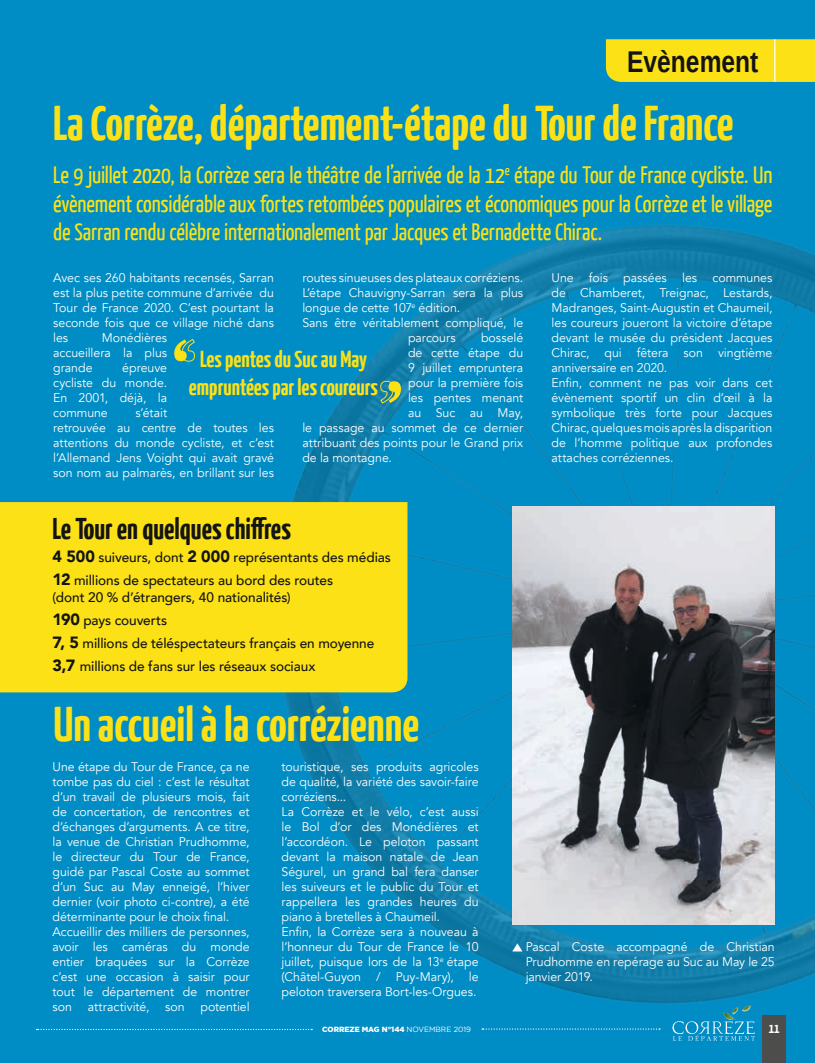
<style>
.page{position:relative;width:815px;height:1063px;background:#fff}
.page>*{position:absolute;margin:0;border:0;box-sizing:border-box;transform-origin:0 0}
.t1{font:700 48.75px "Yanone Kaffeesatz";color:#fbe116}
.t2{font:700 30px "Yanone Kaffeesatz";color:#131413}
.t3{font:700 30px "Liberation Sans Narrow";color:#131413}
.t4{font:23.75px/28.5px "Yanone Kaffeesatz";letter-spacing:-.01em;color:#fbe116;text-align:justify}
.t5{font:700 23.12px/27.8px "Yanone Kaffeesatz";color:#fbe116;text-align:center}
.t6{font:500 13.75px/23px "Avenir";letter-spacing:-.005em;color:#131413}
.t7{font:700 13.75px "Yanone Kaffeesatz";color:#fff}
.t8{font:12.5px/15px "Avenir";letter-spacing:-.005em;color:#fff;text-align:justify}
.t9{font:900 7.5px "Gotham";color:#fff}
.s1{font-family:"Avenir Next Condensed";font-weight:200;font-size:28.75px;color:#94cbd2}
.s2{font-weight:900;font-size:16.25px}
.s3{font-weight:400}
</style>
<div class="page">
<img style="left:0;top:0;width:815px;height:1063px">
<div style="left:0;top:502px;width:407px;height:190px;background:#fbe116"></div>
<div style="left:762px;top:1015px;width:24px;height:48px;background:#4d4d4c"></div>
<svg style="left:672px;top:1005px;width:83px;height:36px"></svg>
<div style="left:606px;top:39px;width:209px;height:43px;background:#fbe116"></div>
<hr style="left:774px;top:39px;width:1px;height:43px;background:#fff">
<img style="left:512px;top:507px;width:262px;height:417px">
<svg style="left:174px;top:339px;width:21px;height:23px"></svg>
<svg style="left:380px;top:380px;width:21px;height:24px"></svg>
<svg style="left:512px;top:943px;width:10px;height:8px"></svg>
<svg style="left:482px;top:1028px;width:178px;height:2px"></svg>
<svg style="left:37px;top:1029px;width:275px;height:1px"></svg>
<h2 class="t3" style="left:627px;top:41px;width:133px">Evènement<span class="s1">4</span></h2>
<h1 class="t1" style="left:53px;top:93px;width:682px">La Corrèze, département-étape du Tour de France</h1>
<p class="t4" style="left:53px;top:160px;width:721px">Le 9 juillet 2020, la Corrèze sera le théâtre de l’arrivée de la 12<sup>e</sup> étape du Tour de France cycliste. Un évènement considérable aux fortes retombées populaires et économiques pour la Corrèze et le village de Sarran rendu célèbre internationalement par Jacques et Bernadette Chirac.</p>
<p class="t8" style="left:53px;top:270px;width:222px">Avec ses 260 habitants recensés, Sarran est la plus petite commune d’arrivée du Tour de France 2020. C’est pourtant la seconde fois que ce village niché dans les</p>
<p class="t8" style="left:552px;top:270px;width:222px;text-align:left">Une fois passées les communes de Chamberet, Treignac, Lestards, Madranges, Saint-Augustin et Chaumeil, les coureurs joueront la victoire d’étape devant le musée du président Jacques Chirac, qui fêtera son vingtième anniversaire en 2020.<br>Enfin, comment ne pas voir dans cet évènement sportif un clin d’œil à la symbolique très forte pour Jacques Chirac, quelques mois après la disparition de l’homme politique aux profondes attaches corréziennes.</p>
<p class="t8" style="left:302px;top:270px;width:222px">routes sinueuses des plateaux corréziens.</p>
<p class="t8" style="left:302px;top:285px;width:222px">L’étape Chauvigny-Sarran sera la plus</p>
<p class="t8" style="left:302px;top:300px;width:159px">longue de cette 107<sup>e</sup> édition.</p>
<p class="t8" style="left:302px;top:315px;width:222px">Sans être véritablement compliqué, le</p>
<p class="t8" style="left:408px;top:330px;width:49px">parcours</p>
<p class="t8" style="left:481px;top:330px;width:44px">bosselé</p>
<p class="t8" style="left:408px;top:345px;width:117px">de cette étape du</p>
<p class="t8" style="left:408px;top:360px;width:117px">9 juillet empruntera</p>
<p class="t8" style="left:408px;top:375px;width:117px">pour la première fois</p>
<p class="t8" style="left:408px;top:390px;width:117px">les pentes menant</p>
<p class="t8" style="left:408px;top:405px;width:117px">au Suc au May,</p>
<p class="t8" style="left:302px;top:420px;width:222px">le passage au sommet de ce dernier</p>
<p class="t8" style="left:302px;top:435px;width:222px">attribuant des points pour le Grand prix</p>
<p class="t8" style="left:302px;top:450px;width:91px">de la montagne.</p>
<p class="t8" style="left:53px;top:330px;width:115px;text-indent:49px">Monédières accueillera la plus grande</p>
<h3 class="t5" style="left:189px;top:345px;width:191px">Les pentes du Suc au May empruntées par les coureurs</h3>
<p class="t8" style="left:53px;top:360px;width:115px;text-indent:69px">épreuve cycliste du monde.<br>En 2001, déjà, la commune</p>
<p class="t8" style="left:53px;top:405px;width:222px;text-align:left;text-indent:82px">s’était<br>retrouvée au centre de toutes les attentions du monde cycliste, et c’est l’Allemand Jens Voight qui avait gravé son nom au palmarès, en brillant sur les</p>
<h2 class="t2" style="left:53px;top:510px;width:240px">Le Tour en quelques chiffres</h2>
<p class="t6" style="left:53px;top:545px;width:340px"><span class="s2">4 500</span> suiveurs, dont <span class="s2">2 000</span> représentants des médias<br><span class="s2">12</span> millions de spectateurs au bord des routes</p>
<p class="t6" style="left:53px;top:585px;width:323px">(dont 20 % d’étrangers, 40 nationalités)<br><span class="s2">190</span> pays couverts<br><span class="s2">7, 5</span> millions de téléspectateurs français en moyenne <span class="s2">3,7</span> millions de fans sur les réseaux sociaux</p>
<h1 class="t1" style="left:53px;top:694px;width:367px">Un accueil à la corrézienne</h1>
<p class="t8" style="left:53px;top:759px;width:199px;text-align:left">Une étape du Tour de France, ça ne tombe pas du ciel : c’est le résultat d’un travail de plusieurs mois, fait de concertation, de rencontres et d’échanges d’arguments. A ce titre, la venue de Christian Prudhomme, le directeur du Tour de France, guidé par Pascal Coste au sommet d’un Suc au May enneigé, l’hiver dernier (voir photo ci-contre), a été déterminante pour le choix final.<br>Accueillir des milliers de personnes, avoir les caméras du monde entier braquées sur la Corrèze c’est une occasion à saisir pour tout le département de montrer son</p>
<p class="t8" style="left:88px;top:999px;width:63px">attractivité,</p>
<p class="t8" style="left:165px;top:999px;width:21px">son</p>
<p class="t8" style="left:200px;top:999px;width:51px">potentiel</p>
<p class="t8" style="left:282px;top:759px;width:199px;text-align:left">touristique, ses produits agricoles de qualité, la variété des savoir-faire corréziens...<br>La Corrèze et le vélo, c’est aussi le Bol d’or des Monédières et l’accordéon. Le peloton passant devant la maison natale de Jean<br>Ségurel, un grand bal fera danser les suiveurs et le public du Tour et rappellera les grandes heures du piano à bretelles à Chaumeil.<br>Enfin, la Corrèze sera à nouveau à l’honneur du Tour de France le 10 juillet, puisque lors de la 13<sup>e</sup> étape (Châtel-Guyon / Puy-Mary), le peloton traversera Bort-les-Orgues.</p>
<p class="t9" style="left:322px;top:1025px;width:150px">CORREZE MAG N°144 <span class="s3">NOVEMBRE 2019</span></p>
<p class="t8" style="left:526px;top:940px;width:251px">Pascal Coste accompagné de Christian Prudhomme en repérage au Suc au May le 25 janvier 2019.</p>
<p class="t7" style="left:769px;top:1019px;width:12px">11</p>
</div>
